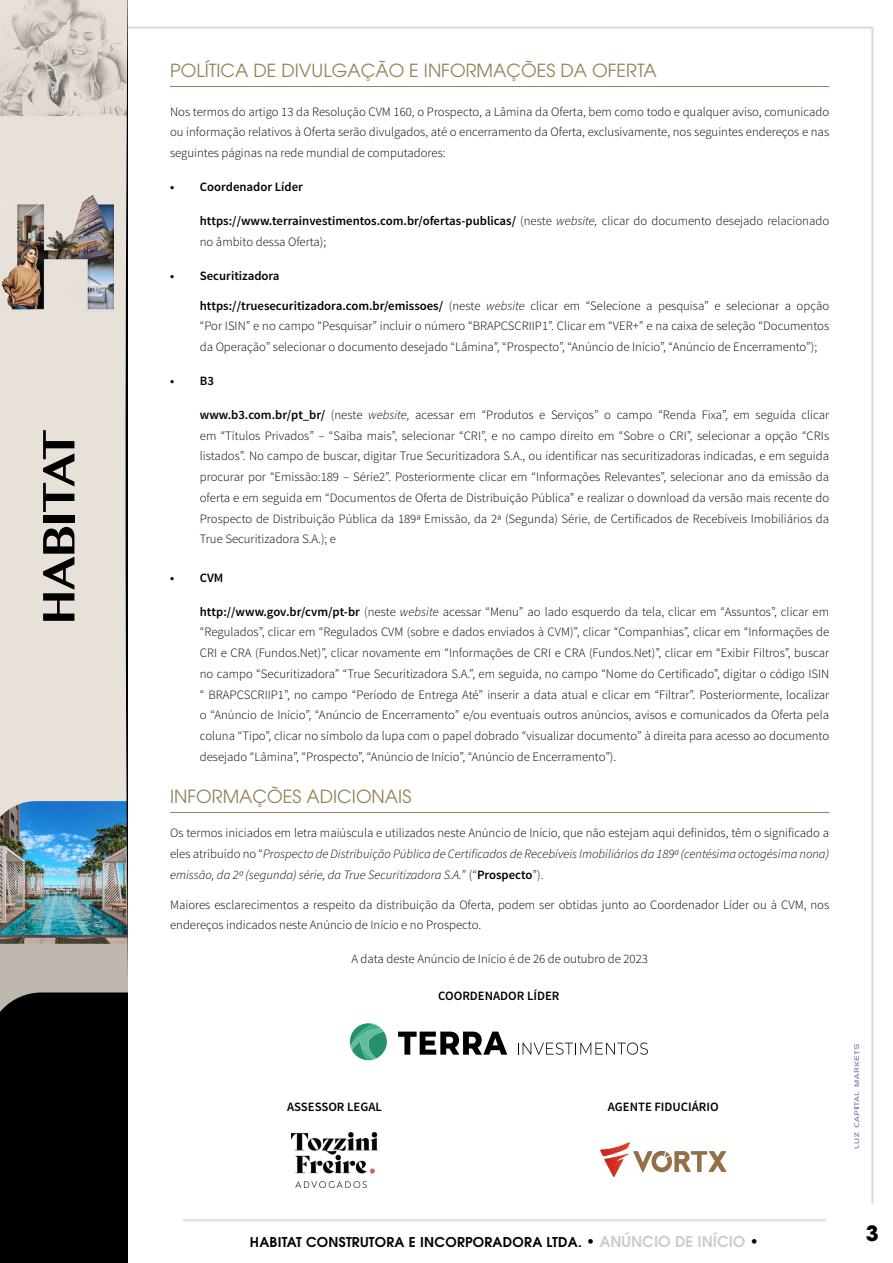
<style>
.page{position:relative;width:893px;height:1263px;background:#fff}
.page>*{position:absolute;margin:0;border:0;box-sizing:border-box;transform-origin:0 0}
.t1{font:700 21px "ITC Avant Garde Pro";color:#000}
.t2{font:18px "ITC Avant Garde Pro";color:#938457}
.t3{font:600 13.5px "ITC Avant Garde Pro";letter-spacing:.02em;color:#000}
.t4{font:300 12.75px/20.7px "Source Sans Pro";color:#000;text-align:justify}
.t5{font:italic 300 12.75px/20.7px "Source Sans Pro";color:#000;text-align:justify}
.t6{font:600 12.75px "Source Sans Pro";color:#000}
.s1{font-weight:600}
.s2{font-style:italic}
.s3{font-style:normal}
.s4{font-weight:600;font-style:normal}
.s5{font-size:15px}
.s6{font-size:15px;color:#ccc}
</style>
<div class="page">
<hr style="left:871px;top:27px;width:3px;height:1177px;background:#ccc">
<hr style="left:183px;top:1219px;width:643px;height:2px;background:#ccc">
<hr style="left:60px;top:27px;width:812px;height:2px;background:#ccc">
<svg style="left:0;top:0;width:128px;height:1263px;background:#9b9b99"></svg>
<svg style="left:854px;top:1044px;width:5px;height:104px"></svg>
<hr style="left:170px;top:86px;width:659px;height:1px;background:#938457">
<hr style="left:170px;top:812px;width:659px;height:1px;background:#938457">
<svg style="left:398px;top:1031px;width:109px;height:24px"></svg>
<svg style="left:518px;top:1042px;width:130px;height:13px"></svg>
<svg style="left:350px;top:1023px;width:37px;height:37px"></svg>
<img style="left:292px;top:1132px;width:85px;height:55px">
<svg style="left:600px;top:1142px;width:126px;height:35px"></svg>
<h2 class="t2" style="left:170px;top:59px;width:488px">POLÍTICA DE DIVULGAÇÃO E INFORMAÇÕES DA OFERTA</h2>
<p class="t4" style="left:170px;top:101px;width:661px">Nos termos do artigo 13 da Resolução CVM 160, o Prospecto, a Lâmina da Oferta, bem como todo e qualquer aviso, comunicado ou informação relativos à Oferta serão divulgados, até o encerramento da Oferta, exclusivamente, nos seguintes endereços e nas seguintes páginas na rede mundial de computadores:</p>
<p class="t6" style="left:170px;top:179px;width:134px">• Coordenador Líder</p>
<p class="t4" style="left:200px;top:211px;width:631px"><span class="s1">https://www.terrainvestimentos.com.br/ofertas-publicas/</span> (neste <span class="s2">website,</span> clicar do documento desejado relacionado no âmbito dessa Oferta);</p>
<p class="t6" style="left:170px;top:267px;width:111px">• Securitizadora</p>
<p class="t4" style="left:200px;top:295px;width:631px"><span class="s1">https://truesecuritizadora.com.br/emissoes/</span> (neste <span class="s2">website</span> clicar em “Selecione a pesquisa” e selecionar a opção “Por ISIN” e no campo “Pesquisar” incluir o número “BRAPCSCRIIP1”. Clicar em “VER+” e na caixa de seleção “Documentos da Operação” selecionar o documento desejado “Lâmina”, “Prospecto”, “Anúncio de Início”, “Anúncio de Encerramento”);</p>
<p class="t6" style="left:170px;top:373px;width:45px">• B3</p>
<p class="t4" style="left:200px;top:404px;width:631px"><span class="s1">www.b3.com.br/pt_br/</span> (neste <span class="s2">website,</span> acessar em “Produtos e Serviços” o campo “Renda Fixa”, em seguida clicar em “Títulos Privados” – “Saiba mais”, selecionar “CRI”, e no campo direito em “Sobre o CRI”, selecionar a opção “CRIs listados”. No campo de buscar, digitar True Securitizadora S.A., ou identificar nas securitizadoras indicadas, e em seguida procurar por “Emissão:189 – Série2”. Posteriormente clicar em “Informações Relevantes”, selecionar ano da emissão da oferta e em seguida em “Documentos de Oferta de Distribuição Pública” e realizar o download da versão mais recente do Prospecto de Distribuição Pública da 189ª Emissão, da 2ª (Segunda) Série, de Certificados de Recebíveis Imobiliários da True Securitizadora S.A.); e</p>
<p class="t6" style="left:170px;top:569px;width:55px">• CVM</p>
<p class="t4" style="left:200px;top:601px;width:631px"><span class="s1">http://www.gov.br/cvm/pt-br</span> (neste <span class="s2">website</span> acessar “Menu” ao lado esquerdo da tela, clicar em “Assuntos”, clicar em “Regulados”, clicar em “Regulados CVM (sobre e dados enviados à CVM)”, clicar “Companhias”, clicar em “Informações de CRI e CRA (Fundos.Net)”, clicar novamente em “Informações de CRI e CRA (Fundos.Net)”, clicar em “Exibir Filtros”, buscar no campo “Securitizadora” “True Securitizadora S.A.”, em seguida, no campo “Nome do Certificado”, digitar o código ISIN “ BRAPCSCRIIP1”, no campo “Período de Entrega Até” inserir a data atual e clicar em “Filtrar”. Posteriormente, localizar o “Anúncio de Início”, “Anúncio de Encerramento” e/ou eventuais outros anúncios, avisos e comunicados da Oferta pela coluna “Tipo”, clicar no símbolo da lupa com o papel dobrado “visualizar documento” à direita para acesso ao documento desejado “Lâmina”, “Prospecto”, “Anúncio de Início”, “Anúncio de Encerramento”).</p>
<h2 class="t2" style="left:170px;top:785px;width:243px">INFORMAÇÕES ADICIONAIS</h2>
<p class="t5" style="left:170px;top:823px;width:661px"><span class="s3">Os termos iniciados em letra maiúscula e utilizados neste Anúncio de Início, que não estejam aqui definidos, têm o significado a eles atribuído no “</span>Prospecto de Distribuição Pública de Certificados de Recebíveis Imobiliários da 189ª (centésima octogésima nona) emissão, da 2ª (segunda) série, da True Securitizadora S.A.<span class="s3">” (“</span><span class="s4">Prospecto</span><span class="s3">”).</span></p>
<p class="t4" style="left:170px;top:894px;width:661px">Maiores esclarecimentos a respeito da distribuição da Oferta, podem ser obtidas junto ao Coordenador Líder ou à CVM, nos endereços indicados neste Anúncio de Início e no Prospecto.</p>
<p class="t4" style="left:351px;top:949px;width:298px">A data deste Anúncio de Início é de 26 de outubro de 2023</p>
<p class="t6" style="left:438px;top:987px;width:123px">COORDENADOR LÍDER</p>
<p class="t6" style="left:287px;top:1099px;width:96px">ASSESSOR LEGAL</p>
<p class="t6" style="left:608px;top:1099px;width:112px">AGENTE FIDUCIÁRIO</p>
<p class="t3" style="left:250px;top:1233px;width:510px">HABITAT CONSTRUTORA E INCORPORADORA LTDA. <span class="s5">•</span> <span class="s6">ANÚNCIO DE INÍCIO</span> <span class="s5">•</span></p>
<h1 class="t1" style="left:866px;top:1219px;width:14px">3</h1>
</div>
